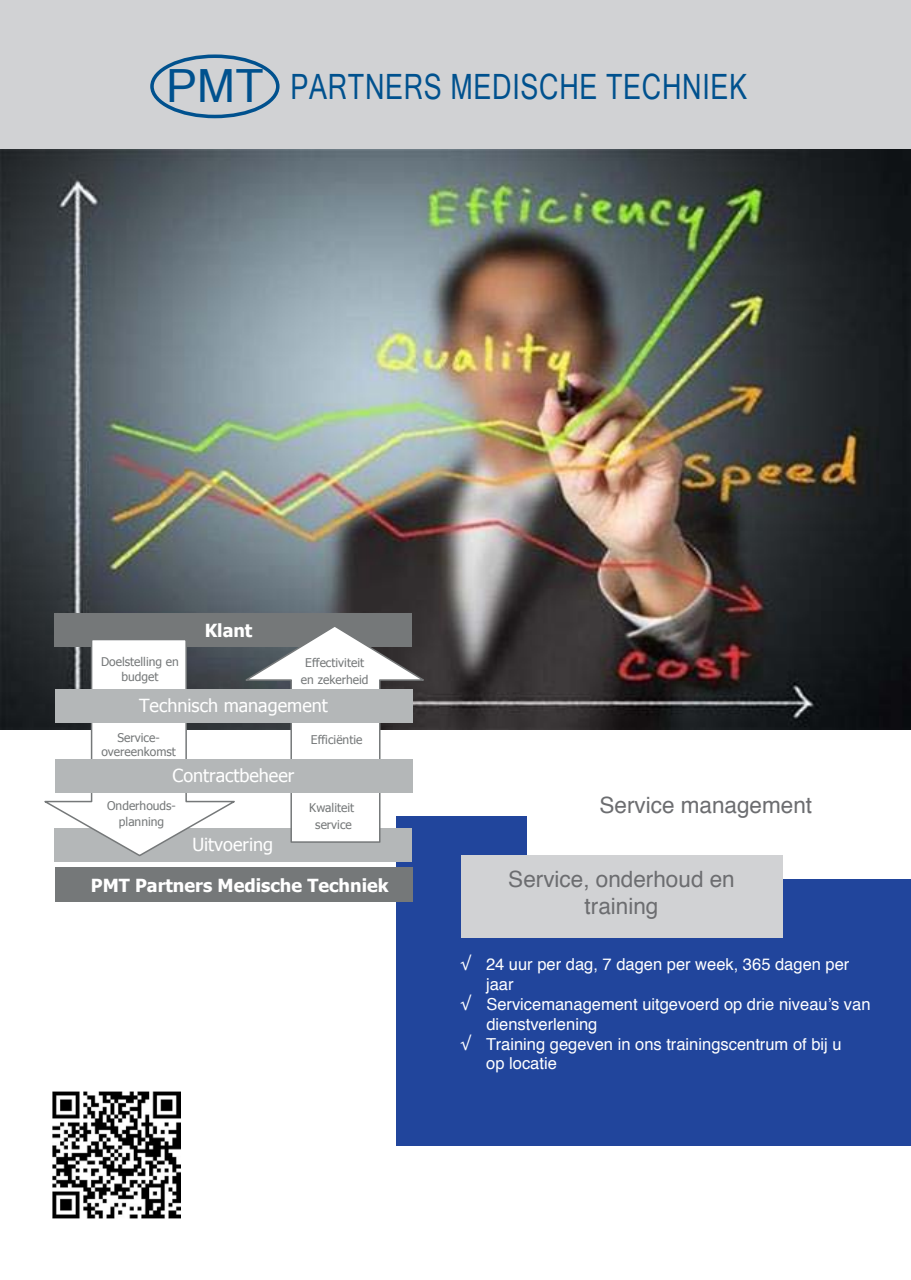
<style>
.page{position:relative;width:911px;height:1280px;background:#fff}
.page>*{position:absolute;margin:0;border:0;box-sizing:border-box;transform-origin:0 0}
.t1{font:34.95px "Microsoft Sans Serif";letter-spacing:.025em;color:#00518e;scale:.77 1}
.t2{font:22.5px/27px "Helvetica";color:#6c6d70;text-align:center}
.t3{font:18px "Tahoma";color:#fff}
.t4{font:700 18px "Tahoma";color:#fff}
.t5{font:16.5px "Helvetica";color:#fff}
.t6{font:12px/16.5px "Tahoma";color:#757879;text-align:center}
.s1{font-size:45.75px}
</style>
<div class="page">
<div style="left:396px;top:816px;width:514px;height:329px;background:#21459c"></div>
<div style="left:527px;top:734px;width:383px;height:145px;background:#fff"></div>
<div style="left:0;top:0;width:910px;height:149px;background:#d1d2d4"></div>
<div style="left:460px;top:855px;width:322px;height:83px;background:#d1d2d4"></div>
<img style="left:53px;top:1091px;width:127px;height:127px">
<div style="left:150px;top:54px;width:129px;height:64px;border:4px solid #00518e;border-radius:50%"></div>
<img style="left:0;top:149px;width:910px;height:581px">
<div style="left:55px;top:828px;width:357px;height:33px;background:#b4b7b8"></div>
<div style="left:56px;top:867px;width:357px;height:35px;background:#757879"></div>
<div style="left:55px;top:613px;width:357px;height:33px;background:#757879"></div>
<svg style="left:244px;top:624px;width:184px;height:219px"></svg>
<svg style="left:39px;top:638px;width:197px;height:219px"></svg>
<div style="left:56px;top:689px;width:357px;height:33px;background:#b4b7b8"></div>
<div style="left:56px;top:759px;width:357px;height:33px;background:#b4b7b8"></div>
<h1 class="t1" style="left:166px;top:67px;width:756px"><span class="s1">PMT</span> PARTNERS MEDISCHE TECHNIEK</h1>
<p class="t6" style="left:101px;top:653px;width:79px;line-height:15px">Doelstelling en budget</p>
<p class="t4" style="left:205px;top:619px;width:49px">Klant</p>
<p class="t6" style="left:301px;top:654px;width:69px">Effectiviteit en zekerheid</p>
<p class="t3" style="left:139px;top:693px;width:190px">Technisch management</p>
<p class="t6" style="left:101px;top:731px;width:76px;line-height:13.5px">Service&shy;overeenkomst</p>
<p class="t3" style="left:172px;top:764px;width:123px">Contractbeheer</p>
<p class="t6" style="left:107px;top:797px;width:70px">Onderhouds&shy;planning</p>
<p class="t6" style="left:311px;top:731px;width:53px">Efficiëntie</p>
<p class="t6" style="left:309px;top:799px;width:46px">Kwaliteit service</p>
<p class="t3" style="left:192px;top:833px;width:82px">Uitvoering</p>
<p class="t4" style="left:91px;top:873px;width:299px">PMT Partners Medische Techniek</p>
<h2 class="t2" style="left:599px;top:793px;width:214px">Service management</h2>
<h2 class="t2" style="left:508px;top:867px;width:228px">Service, onderhoud en training</h2>
<p class="t5" style="left:460px;top:958px;width:390px">√ 24 uur per dag, 7 dagen per week, 365 dagen per</p>
<p class="t5" style="left:486px;top:977px;width:29px">jaar</p>
<p class="t5" style="left:460px;top:997px;width:411px">√ Servicemanagement uitgevoerd op drie niveau’s van</p>
<p class="t5" style="left:486px;top:1017px;width:112px">dienstverlening</p>
<p class="t5" style="left:460px;top:1037px;width:382px">√ Training gegeven in ons trainingscentrum of bij u</p>
<p class="t5" style="left:486px;top:1057px;width:72px">op locatie</p>
</div>
